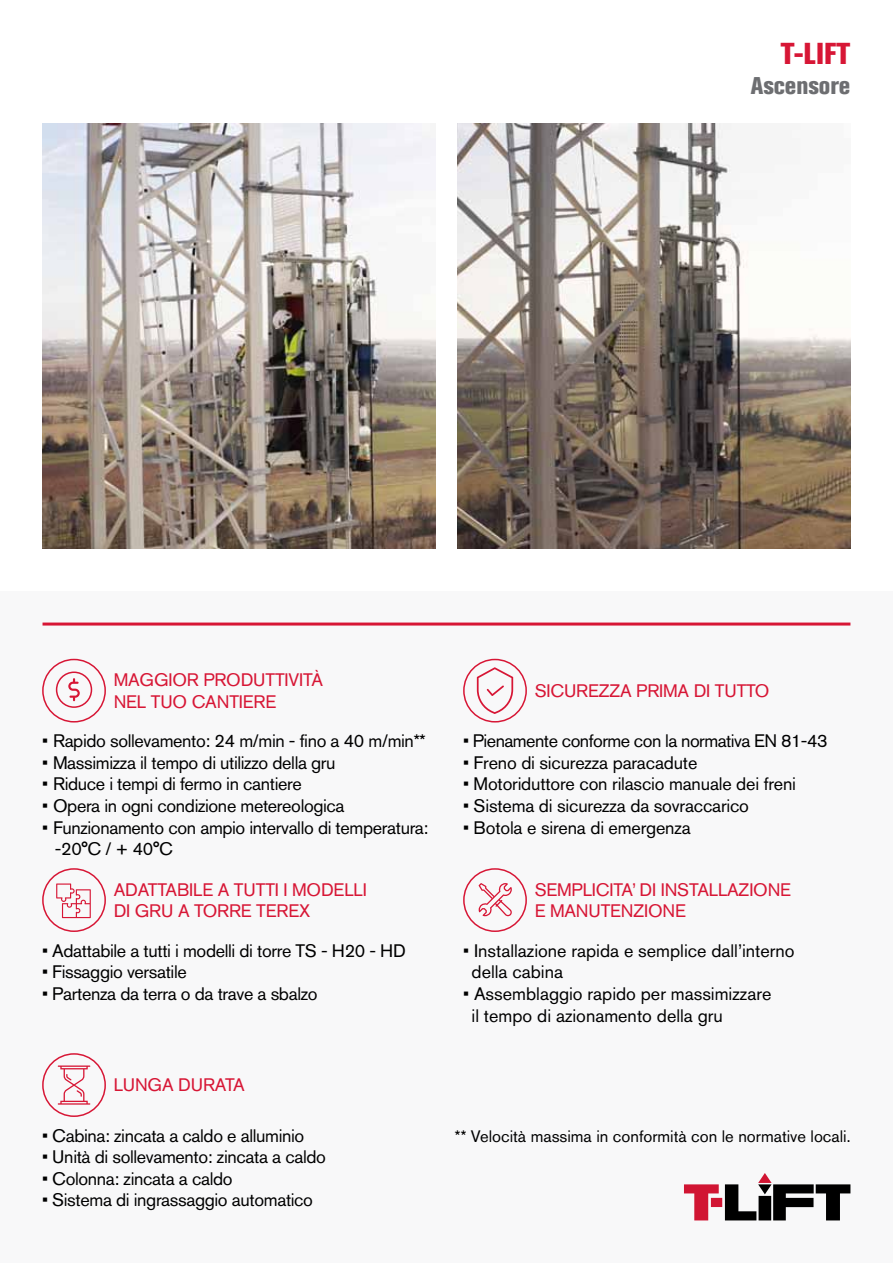
<style>
.page{position:relative;width:893px;height:1263px;background:#fff}
.page>*{position:absolute;margin:0;border:0;box-sizing:border-box;transform-origin:0 0}
.t1{font:30px "Akzidenz Grotesk BQ X Bd Cnd Alt";color:#d71635}
.t2{font:24px "Akzidenz Grotesk BQ X Bd Cnd Alt";color:#6d6e71}
.t3{font:18px/21.6px "Akzidenz Grotesk BQ";letter-spacing:-.02em;color:#000}
.t4{font:18px/21.6px "Akzidenz Grotesk BQ";letter-spacing:-.01em;color:#d71635}
.t5{font:18px/21.6px "Akzidenz Grotesk BQ";color:#000}
.t6{font:16.5px "Akzidenz Grotesk BQ";color:#000}
</style>
<div class="page">
<div style="left:0;top:591px;width:893px;height:672px;background:#f8f8f9"></div>
<img style="left:43px;top:123px;width:393px;height:426px">
<img style="left:457px;top:123px;width:393px;height:426px">
<svg style="left:479px;top:883px;width:33px;height:34px"></svg>
<div style="left:463px;top:868px;width:64px;height:64px;border:2px solid #d71635;border-radius:50%"></div>
<div style="left:42px;top:659px;width:64px;height:63px;border:2px solid #d71635;border-radius:50%"></div>
<div style="left:56px;top:671px;width:36px;height:37px;border:2px solid #d71635;border-radius:50%"></div>
<svg style="left:68px;top:678px;width:12px;height:23px"></svg>
<div style="left:463px;top:659px;width:64px;height:63px;border:2px solid #d71635;border-radius:50%"></div>
<svg style="left:477px;top:667px;width:36px;height:47px"></svg>
<div style="left:42px;top:1053px;width:64px;height:64px;border:2px solid #d71635;border-radius:50%"></div>
<svg style="left:58px;top:1065px;width:32px;height:39px"></svg>
<div style="left:42px;top:868px;width:64px;height:64px;border:2px solid #d71635;border-radius:50%"></div>
<svg style="left:56px;top:883px;width:35px;height:35px"></svg>
<svg style="left:684px;top:1173px;width:166px;height:47px"></svg>
<hr style="left:43px;top:622px;width:807px;height:3px;background:#d71635">
<h1 class="t1" style="left:781px;top:36px;width:71px">T-LIFT</h1>
<h2 class="t2" style="left:751px;top:72px;width:101px">Ascensore</h2>
<p class="t4" style="left:114px;top:669px;width:211px">MAGGIOR PRODUTTIVITÀ<br>NEL TUO CANTIERE</p>
<p class="t3" style="left:42px;top:730px;width:385px">• Rapido sollevamento: 24 m/min - fino a 40 m/min**</p>
<p class="t3" style="left:42px;top:752px;width:295px">• Massimizza il tempo di utilizzo della gru</p>
<p class="t3" style="left:42px;top:773px;width:261px">• Riduce i tempi di fermo in cantiere</p>
<p class="t3" style="left:42px;top:795px;width:304px">• Opera in ogni condizione metereologica</p>
<p class="t3" style="left:55px;top:816px;width:375px;text-indent:-13px">• Funzionamento con ampio intervallo di temperatura: -20°C / + 40°C</p>
<p class="t4" style="left:114px;top:878px;width:255px">ADATTABILE A TUTTI I MODELLI<br>DI GRU A TORRE TEREX</p>
<p class="t3" style="left:42px;top:939px;width:365px">• Adattabile a tutti i modelli di torre TS - H20 - HD</p>
<p class="t3" style="left:42px;top:961px;width:146px">• Fissaggio versatile</p>
<p class="t3" style="left:42px;top:983px;width:277px">• Partenza da terra o da trave a sbalzo</p>
<p class="t4" style="left:114px;top:1074px;width:133px">LUNGA DURATA</p>
<p class="t3" style="left:42px;top:1124px;width:264px">• Cabina: zincata a caldo e alluminio</p>
<p class="t3" style="left:42px;top:1146px;width:285px">• Unità di sollevamento: zincata a caldo</p>
<p class="t3" style="left:42px;top:1168px;width:192px">• Colonna: zincata a caldo</p>
<p class="t3" style="left:42px;top:1189px;width:272px">• Sistema di ingrassaggio automatico</p>
<p class="t4" style="left:535px;top:680px;width:236px">SICUREZZA PRIMA DI TUTTO</p>
<p class="t3" style="left:463px;top:730px;width:366px">• Pienamente conforme con la normativa EN 81-43</p>
<p class="t3" style="left:463px;top:752px;width:236px">• Freno di sicurezza paracadute</p>
<p class="t3" style="left:463px;top:773px;width:334px">• Motoriduttore con rilascio manuale dei freni</p>
<p class="t3" style="left:463px;top:795px;width:287px">• Sistema di sicurezza da sovraccarico</p>
<p class="t3" style="left:463px;top:816px;width:229px">• Botola e sirena di emergenza</p>
<p class="t4" style="left:535px;top:878px;width:258px">SEMPLICITA’ DI INSTALLAZIONE<br>E MANUTENZIONE</p>
<p class="t5" style="left:472px;top:939px;width:324px;text-indent:-8px">• Installazione rapida e semplice dall’interno della cabina</p>
<p class="t5" style="left:472px;top:983px;width:301px;text-indent:-8px">• Assemblaggio rapido per massimizzare il tempo di azionamento della gru</p>
<p class="t6" style="left:455px;top:1126px;width:397px">** Velocità massima in conformità con le normative locali.</p>
</div>
